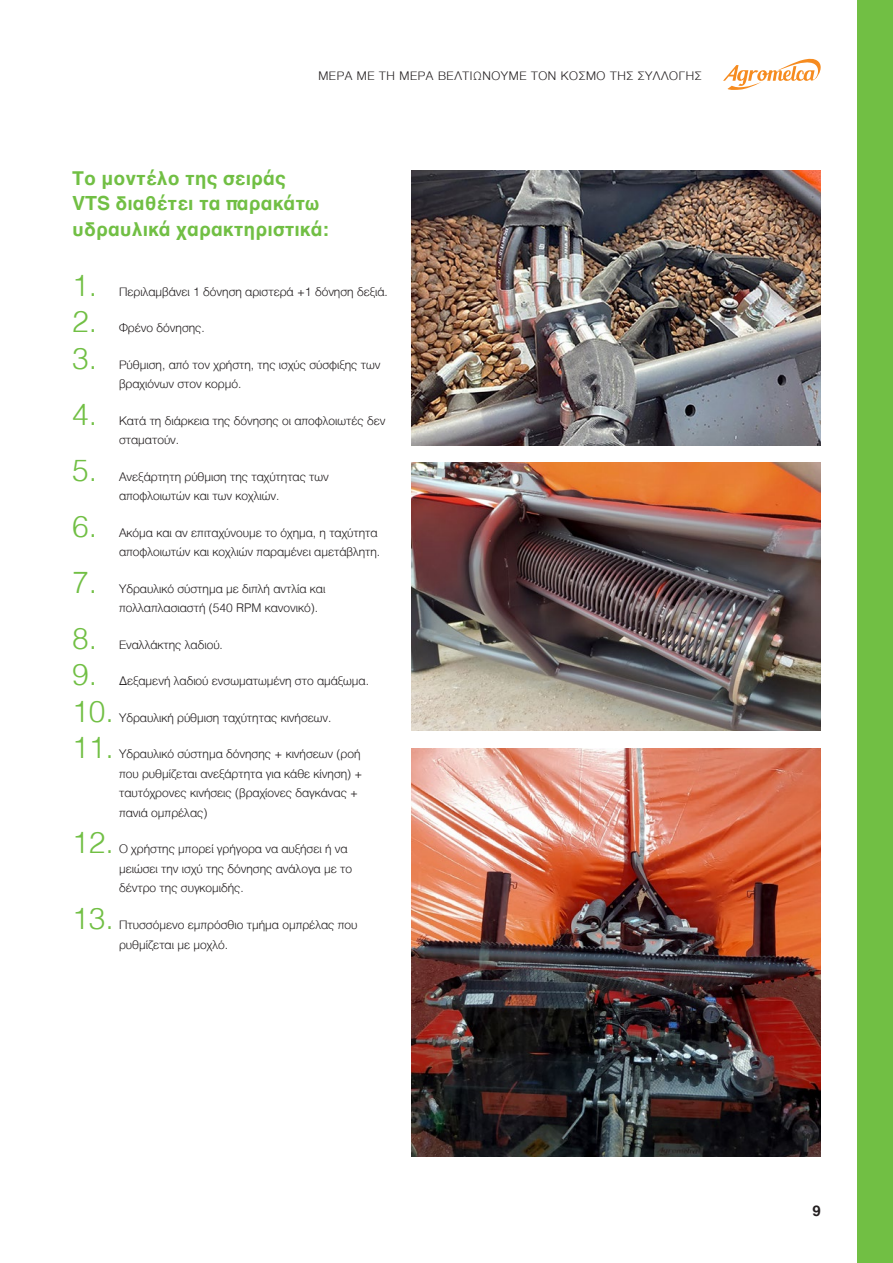
<style>
.page{position:relative;width:893px;height:1263px;background:#fff}
.page>*{position:absolute;margin:0;border:0;box-sizing:border-box;transform-origin:0 0}
.Texto{font:300 30px "Helvetica";color:#71bf44}
.Destacado{font:700 19.5px/25.5px "Helvetica";color:#71bf44}
.t1{font:700 15px "Helvetica";color:#231f20}
.Texto-2{font:300 12px/19.5px "Helvetica";color:#231f20}
.Texto-3{font:300 12px "Helvetica";letter-spacing:.05em;color:#231f20}
</style>
<div class="page">
<img style="left:412px;top:170px;width:409px;height:275px">
<img style="left:412px;top:463px;width:409px;height:267px">
<img style="left:412px;top:748px;width:409px;height:409px">
<svg style="left:723px;top:58px;width:98px;height:32px"></svg>
<div style="left:857px;top:0;width:36px;height:1263px;background:#71bf44"></div>
<p class="Texto-3" style="left:318px;top:65px;width:385px">ΜΕΡΑ ΜΕ ΤΗ ΜΕΡΑ ΒΕΛΤΙΩΝΟΥΜΕ ΤΟΝ ΚΟΣΜΟ ΤΗΣ ΣΥΛΛΟΓΗΣ</p>
<p class="Destacado" style="left:72px;top:167px;width:258px">Το μοντέλο της σειράς<br>VTS διαθέτει τα παρακάτω υδραυλικά χαρακτηριστικά:</p>
<p class="Texto" style="left:72px;top:260px;width:27px">1.</p>
<p class="Texto-2" style="left:119px;top:281px;width:270px">Περιλαμβάνει 1 δόνηση αριστερά +1 δόνηση δεξιά.</p>
<p class="Texto" style="left:72px;top:296px;width:27px">2.</p>
<p class="Texto" style="left:72px;top:333px;width:27px">3.</p>
<p class="Texto" style="left:72px;top:389px;width:27px">4.</p>
<p class="Texto" style="left:72px;top:445px;width:27px">5.</p>
<p class="Texto" style="left:72px;top:501px;width:27px">6.</p>
<p class="Texto" style="left:72px;top:557px;width:27px">7.</p>
<p class="Texto" style="left:72px;top:613px;width:27px">8.</p>
<p class="Texto" style="left:72px;top:649px;width:27px">9.</p>
<p class="Texto-2" style="left:119px;top:317px;width:87px">Φρένο δόνησης.</p>
<p class="Texto-2" style="left:119px;top:354px;width:263px">Ρύθμιση, από τον χρήστη, της ισχύς σύσφιξης των βραχιόνων στον κορμό.</p>
<p class="Texto-2" style="left:119px;top:410px;width:268px">Κατά τη διάρκεια της δόνησης οι αποφλοιωτές δεν σταματούν.</p>
<p class="Texto-2" style="left:119px;top:466px;width:211px">Ανεξάρτητη ρύθμιση της ταχύτητας των αποφλοιωτών και των κοχλιών.</p>
<p class="Texto-2" style="left:119px;top:522px;width:263px">Ακόμα και αν επιταχύνουμε το όχημα, η ταχύτητα αποφλοιωτών και κοχλιών παραμένει αμετάβλητη.</p>
<p class="Texto-2" style="left:119px;top:578px;width:208px">Υδραυλικό σύστημα με διπλή αντλία και πολλαπλασιαστή (540 RPM κανονικό).</p>
<p class="Texto-2" style="left:97px;top:634px;width:127px">Εναλλάκτης λαδιού.</p>
<p class="Texto-2" style="left:119px;top:670px;width:251px">Δεξαμενή λαδιού ενσωματωμένη στο αμάξωμα.</p>
<p class="Texto" style="left:72px;top:686px;width:43px">10.</p>
<p class="Texto" style="left:72px;top:722px;width:43px">11.</p>
<p class="Texto" style="left:72px;top:817px;width:43px">12.</p>
<p class="Texto" style="left:72px;top:893px;width:43px">13.</p>
<p class="Texto-2" style="left:119px;top:707px;width:214px">Υδραυλική ρύθμιση ταχύτητας κινήσεων.</p>
<p class="Texto-2" style="left:119px;top:744px;width:245px">Υδραυλικό σύστημα δόνησης + κινήσεων (ροή που ρυθμίζεται ανεξάρτητα για κάθε κίνηση) + ταυτόχρονες κινήσεις (βραχίονες δαγκάνας + πανιά ομπρέλας)</p>
<p class="Texto-2" style="left:119px;top:839px;width:235px">Ο χρήστης μπορεί γρήγορα να αυξήσει ή να μειώσει την ισχύ της δόνησης ανάλογα με το δέντρο της συγκομιδής.</p>
<p class="Texto-2" style="left:119px;top:914px;width:240px">Πτυσσόμενο εμπρόσθιο τμήμα ομπρέλας που ρυθμίζεται με μοχλό.</p>
<p class="t1" style="left:812px;top:1202px;width:10px">9</p>
</div>
